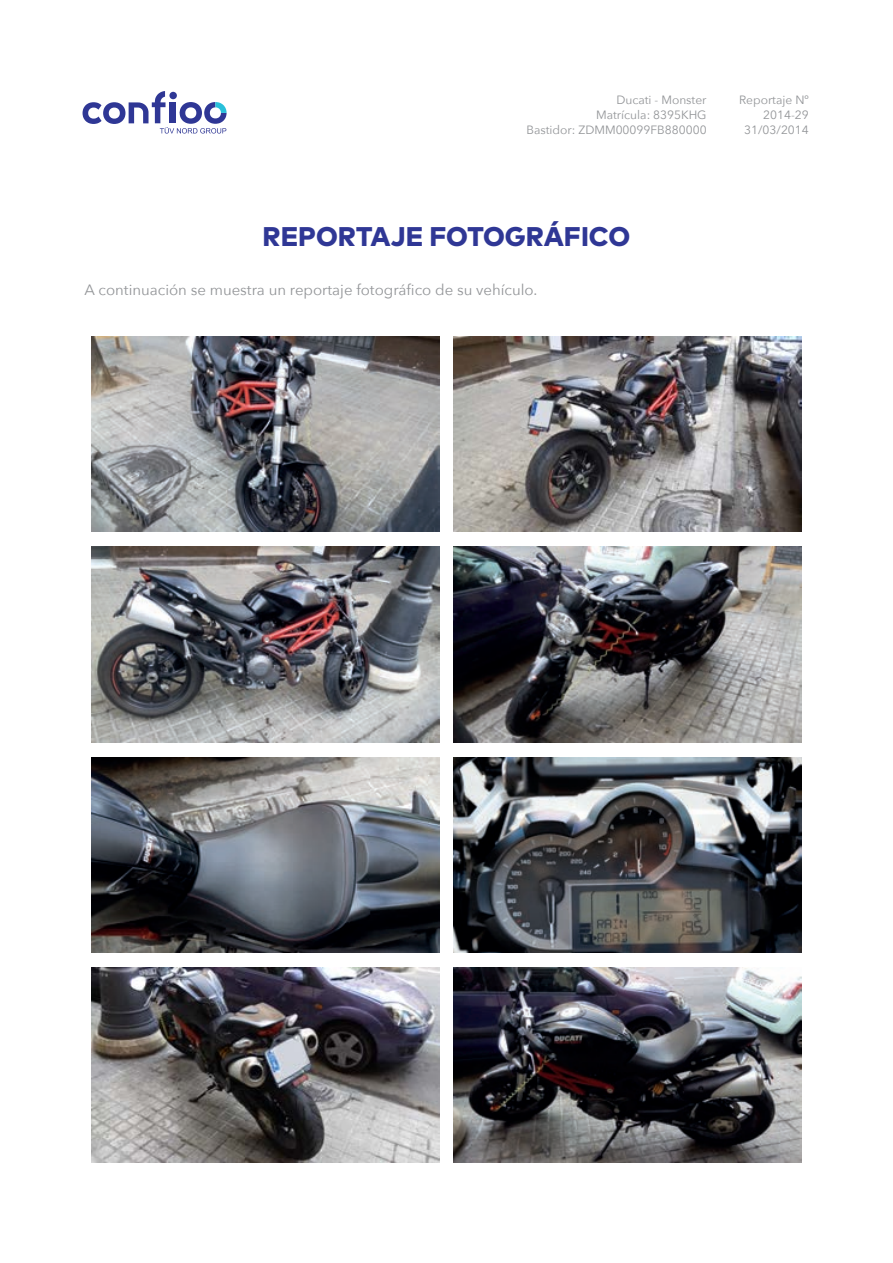
<style>
.page{position:relative;width:893px;height:1263px;background:#fff}
.page>*{position:absolute;margin:0;border:0;box-sizing:border-box;transform-origin:0 0}
.t1{font:800 27px "Mark Pro";color:#2f3795}
.t2{font:15px "Avenir Next";color:#939598}
.t3{font:12px/15px "Avenir Next";color:#939598;text-align:right}
</style>
<div class="page">
<svg style="left:83px;top:91px;width:144px;height:43px"></svg>
<img style="left:454px;top:547px;width:347px;height:195px">
<img style="left:92px;top:336px;width:347px;height:196px">
<img style="left:454px;top:336px;width:347px;height:196px">
<img style="left:92px;top:547px;width:347px;height:195px">
<img style="left:454px;top:757px;width:347px;height:195px">
<img style="left:92px;top:757px;width:347px;height:195px">
<img style="left:92px;top:967px;width:347px;height:196px">
<img style="left:454px;top:967px;width:347px;height:196px">
<p class="t3" style="left:526px;top:92px;width:182px">Ducati - Monster<br>Matrícula: 8395KHG<br>Bastidor: ZDMM00099FB880000</p>
<p class="t3" style="left:739px;top:92px;width:71px">Reportaje Nº<br>2014-29<br>31/03/2014</p>
<h1 class="t1" style="left:263px;top:216px;width:369px">REPORTAJE FOTOGRÁFICO</h1>
<p class="t2" style="left:85px;top:277px;width:454px">A continuación se muestra un reportaje fotográfico de su vehículo.</p>
</div>
